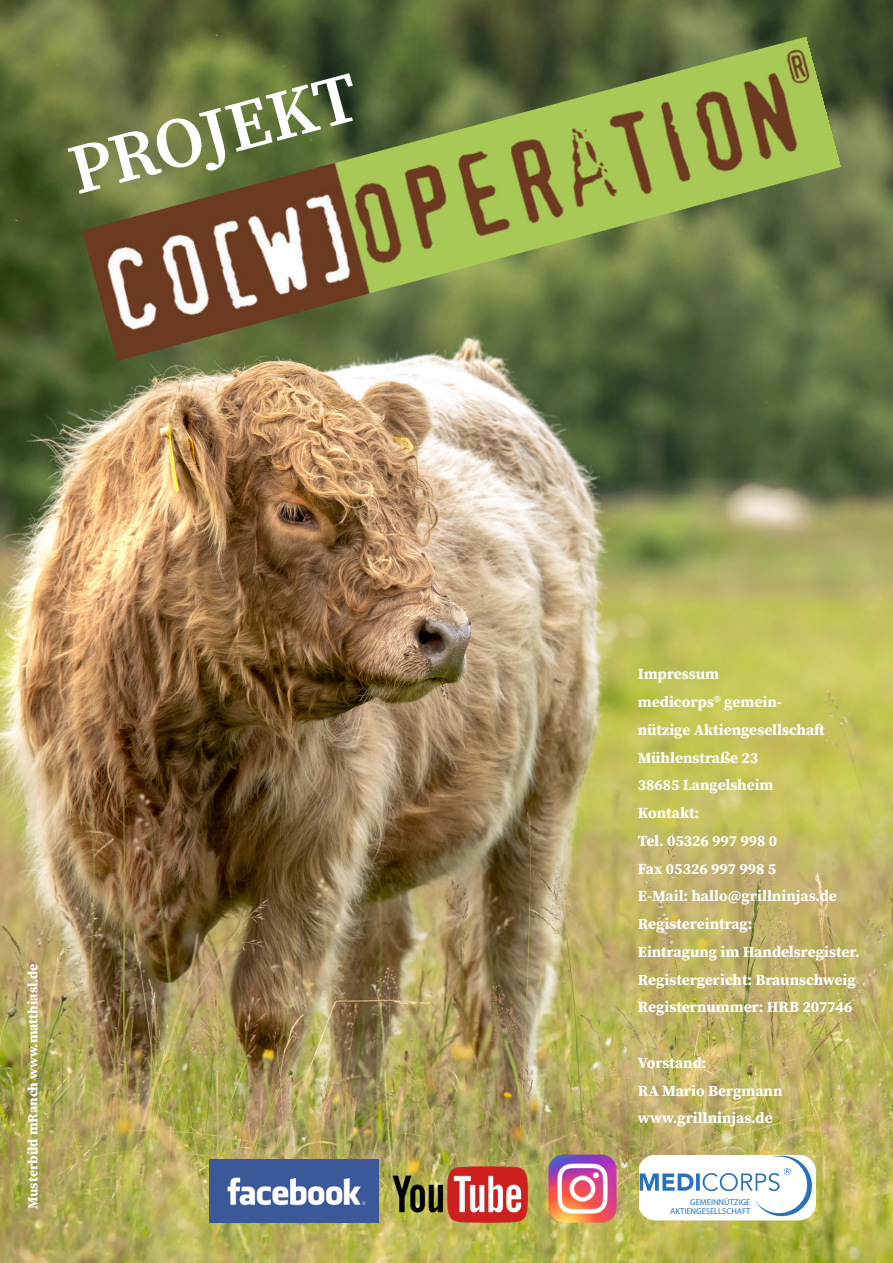
<style>
.page{position:relative;width:893px;height:1263px;background:#fff}
.page>*{position:absolute;margin:0;border:0;box-sizing:border-box;transform-origin:0 0}
.Haupttitel_Kopfzeile{font:600 70.5px "Source Serif Pro";color:#fff}
.Textkörper___Keine_I{font:700 15.45px "Source Serif Pro";color:#fff}
.Textkörper___Keine_I-2{font:700 13.95px "Source Serif Pro";letter-spacing:-.005em;color:#fff}
.t1{font:8.55px/9.1px "highwaygothic";color:#2972b9;text-align:right}
</style>
<div class="page">
<img style="left:0;top:0;width:893px;height:1263px">
<img style="left:209px;top:1159px;width:169px;height:64px">
<img style="left:393px;top:1166px;width:135px;height:57px">
<img style="left:549px;top:1154px;width:68px;height:69px">
<img style="left:82px;top:36px;width:760px;height:325px">
<svg style="left:639px;top:1154px;width:177px;height:66px"></svg>
<p class="Haupttitel_Kopfzeile" style="left:58px;top:126px;width:298px;rotate:-15deg">PROJEKT</p>
<p class="Textkörper___Keine_I-2" style="left:23px;top:1209px;width:247px;rotate:-90deg">Musterbild mRanch www.matthiasl.de</p>
<p class="Textkörper___Keine_I" style="left:638px;top:663px;width:83px">Impressum</p>
<p class="Textkörper___Keine_I" style="left:638px;top:691px;width:146px">medicorps® gemein-</p>
<p class="Textkörper___Keine_I" style="left:638px;top:719px;width:188px">nützige Aktiengesellschaft</p>
<p class="Textkörper___Keine_I" style="left:638px;top:747px;width:122px">Mühlenstraße 23</p>
<p class="Textkörper___Keine_I" style="left:638px;top:774px;width:137px">38685 Langelsheim</p>
<p class="Textkörper___Keine_I" style="left:638px;top:802px;width:63px">Kontakt:</p>
<p class="Textkörper___Keine_I" style="left:638px;top:830px;width:141px">Tel. 05326 997 998 0</p>
<p class="Textkörper___Keine_I" style="left:638px;top:858px;width:140px">Fax 05326 997 998 5</p>
<p class="Textkörper___Keine_I" style="left:638px;top:885px;width:201px">E-Mail: hallo@grillninjas.de</p>
<p class="Textkörper___Keine_I" style="left:638px;top:913px;width:116px">Registereintrag:</p>
<p class="Textkörper___Keine_I" style="left:638px;top:941px;width:223px">Eintragung im Handelsregister.</p>
<p class="Textkörper___Keine_I" style="left:638px;top:969px;width:219px">Registergericht: Braunschweig</p>
<p class="Textkörper___Keine_I" style="left:638px;top:996px;width:216px">Registernummer: HRB 207746</p>
<p class="Textkörper___Keine_I" style="left:638px;top:1052px;width:70px">Vorstand:</p>
<p class="Textkörper___Keine_I" style="left:638px;top:1080px;width:146px">RA Mario Bergmann</p>
<p class="Textkörper___Keine_I" style="left:638px;top:1107px;width:136px">www.grillninjas.de</p>
<p class="t1" style="left:670px;top:1197px;width:82px">GEMEINNÜTZIGE<br>AKTIENGESELLSCHAFT</p>
</div>
